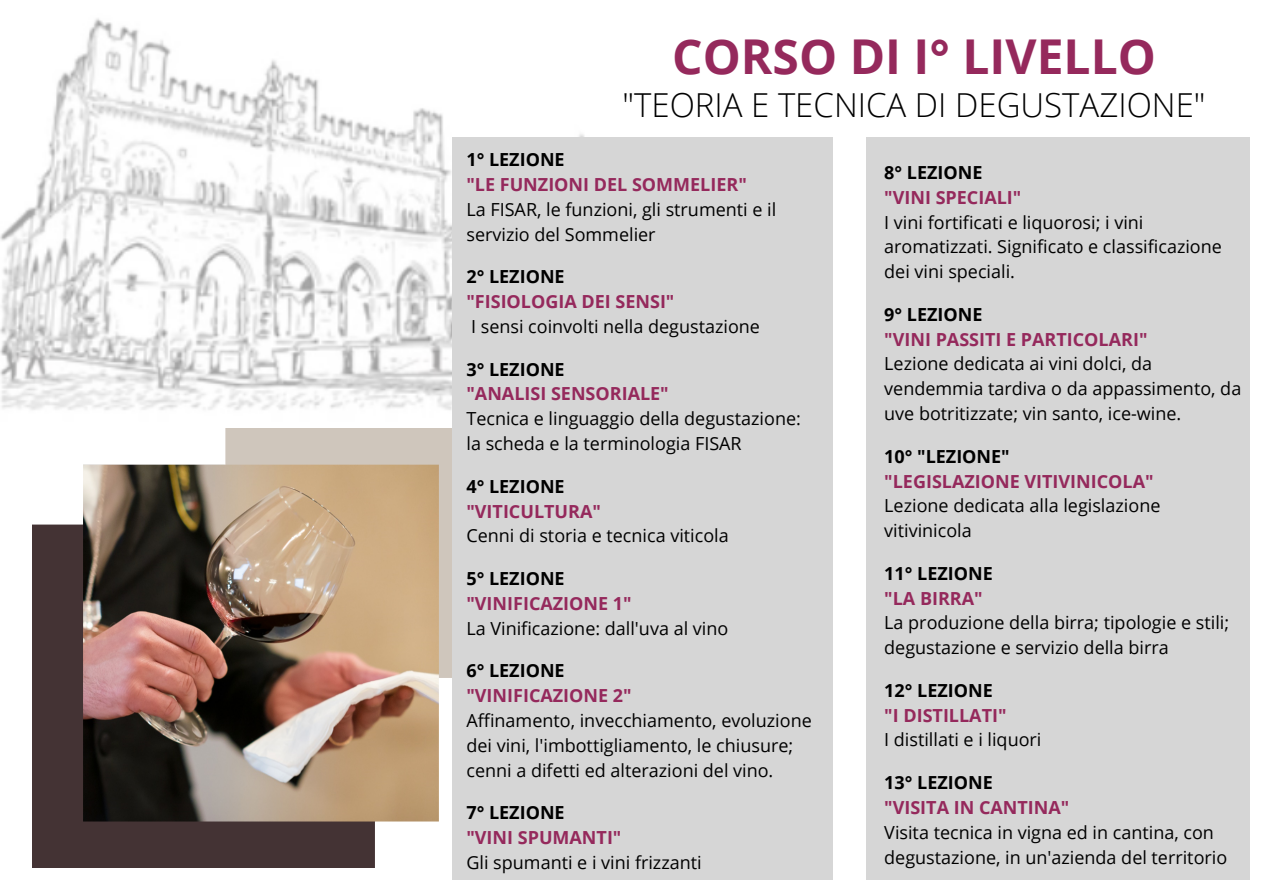
<style>
.page{position:relative;width:1263px;height:894px;background:#fff}
.page>*{position:absolute;margin:0;border:0;box-sizing:border-box;transform-origin:0 0}
.t1{font:700 48px "Open Sans";color:#95295c}
.t2{font:300 33px "Open Sans";color:#000}
.t3{font:18px/24.8px "Open Sans";color:#000}
.t4{font:700 18px "Open Sans";color:#95295c}
.t5{font:700 18px "Open Sans";color:#000}
</style>
<div class="page">
<img style="left:0;top:18px;width:584px;height:392px">
<img style="left:32px;top:428px;width:420px;height:438px">
<div style="left:452px;top:137px;width:380px;height:742px;background:#d6d6d6"></div>
<div style="left:866px;top:137px;width:383px;height:742px;background:#d6d6d6"></div>
<p class="t1" style="left:672px;top:23px;width:485px">CORSO DI I° LIVELLO</p>
<p class="t2" style="left:623px;top:81px;width:584px">"TEORIA E TECNICA DI DEGUSTAZIONE"</p>
<p class="t5" style="left:466px;top:147px;width:100px">1° LEZIONE</p>
<p class="t4" style="left:466px;top:172px;width:282px">"LE FUNZIONI DEL SOMMELIER"</p>
<p class="t3" style="left:466px;top:196px;width:311px">La FISAR, le funzioni, gli strumenti e il servizio del Sommelier</p>
<p class="t5" style="left:466px;top:264px;width:100px">2° LEZIONE</p>
<p class="t4" style="left:466px;top:289px;width:209px">"FISIOLOGIA DEI SENSI"</p>
<p class="t3" style="left:471px;top:313px;width:290px">I sensi coinvolti nella degustazione</p>
<p class="t5" style="left:466px;top:356px;width:100px">3° LEZIONE</p>
<p class="t4" style="left:466px;top:381px;width:204px">"ANALISI SENSORIALE"</p>
<p class="t3" style="left:466px;top:406px;width:336px">Tecnica e linguaggio della degustazione: la scheda e la terminologia FISAR</p>
<p class="t5" style="left:466px;top:473px;width:100px">4° LEZIONE</p>
<p class="t4" style="left:466px;top:498px;width:136px">"VITICULTURA"</p>
<p class="t3" style="left:466px;top:523px;width:264px">Cenni di storia e tecnica viticola</p>
<p class="t5" style="left:466px;top:565px;width:100px">5° LEZIONE</p>
<p class="t4" style="left:466px;top:590px;width:167px">"VINIFICAZIONE 1"</p>
<p class="t3" style="left:466px;top:615px;width:263px">La Vinificazione: dall'uva al vino</p>
<p class="t5" style="left:466px;top:658px;width:100px">6° LEZIONE</p>
<p class="t4" style="left:466px;top:682px;width:167px">"VINIFICAZIONE 2"</p>
<p class="t3" style="left:466px;top:707px;width:347px">Affinamento, invecchiamento, evoluzione dei vini, l'imbottigliamento, le chiusure; cenni a difetti ed alterazioni del vino.</p>
<p class="t5" style="left:466px;top:799px;width:100px">7° LEZIONE</p>
<p class="t4" style="left:466px;top:824px;width:156px">"VINI SPUMANTI"</p>
<p class="t3" style="left:466px;top:849px;width:237px">Gli spumanti e i vini frizzanti</p>
<p class="t5" style="left:884px;top:160px;width:100px">8° LEZIONE</p>
<p class="t4" style="left:884px;top:184px;width:139px">"VINI SPECIALI"</p>
<p class="t3" style="left:884px;top:209px;width:339px">I vini fortificati e liquorosi; i vini aromatizzati. Significato e classificazione dei vini speciali.</p>
<p class="t5" style="left:884px;top:301px;width:100px">9° LEZIONE</p>
<p class="t4" style="left:884px;top:326px;width:265px">"VINI PASSITI E PARTICOLARI"</p>
<p class="t3" style="left:884px;top:351px;width:359px">Lezione dedicata ai vini dolci, da vendemmia tardiva o da appassimento, da uve botritizzate; vin santo, ice-wine.</p>
<p class="t5" style="left:884px;top:443px;width:127px">10° "LEZIONE"</p>
<p class="t4" style="left:884px;top:468px;width:271px">"LEGISLAZIONE VITIVINICOLA"</p>
<p class="t3" style="left:884px;top:493px;width:278px">Lezione dedicata alla legislazione vitivinicola</p>
<p class="t5" style="left:884px;top:560px;width:110px">11° LEZIONE</p>
<p class="t4" style="left:884px;top:585px;width:100px">"LA BIRRA"</p>
<p class="t3" style="left:884px;top:610px;width:346px">La produzione della birra; tipologie e stili; degustazione e servizio della birra</p>
<p class="t5" style="left:884px;top:677px;width:110px">12° LEZIONE</p>
<p class="t4" style="left:884px;top:702px;width:124px">"I DISTILLATI"</p>
<p class="t3" style="left:884px;top:727px;width:159px">I distillati e i liquori</p>
<p class="t5" style="left:884px;top:769px;width:110px">13° LEZIONE</p>
<p class="t4" style="left:884px;top:794px;width:187px">"VISITA IN CANTINA"</p>
<p class="t3" style="left:884px;top:819px;width:344px">Visita tecnica in vigna ed in cantina, con degustazione, in un'azienda del territorio</p>
</div>
